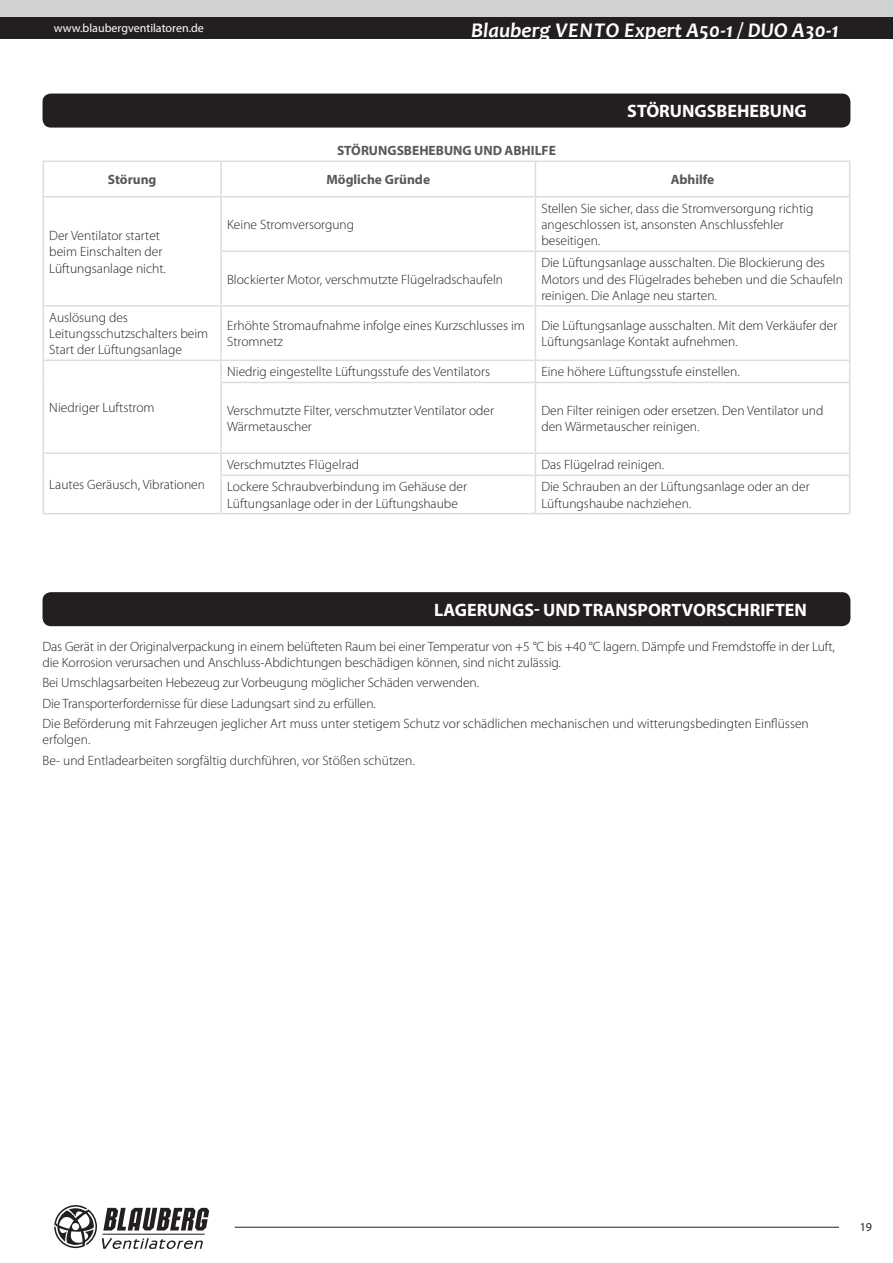
<style>
.page{position:relative;width:893px;height:1263px;background:#fff}
.page>*{position:absolute;margin:0;border:0;box-sizing:border-box;transform-origin:0 0}
.t1{font:italic 700 21px "Candara";color:#fff}
.t2{font:700 18px "Myriad Pro";color:#fff}
.t3{font:300 13.5px/16.2px "Myriad Pro";color:#231f20}
.t4{font:700 13.5px "Myriad Pro";color:#57585a}
.t5{font:12px "Myriad Pro";color:#fff}
.t6{font:12px "Myriad Pro";color:#231f20}
</style>
<div class="page">
<div style="left:0;top:0;width:893px;height:17px;background:#d1d2d4"></div>
<div style="left:0;top:17px;width:893px;height:21px;background:#231f20"></div>
<svg style="left:54px;top:1205px;width:155px;height:44px"></svg>
<hr style="left:235px;top:1227px;width:604px;height:1px;background:#231f20">
<hr style="left:43px;top:161px;width:178px;height:1px;background:#dcdddf">
<hr style="left:43px;top:162px;width:1px;height:34px;background:#dcdddf">
<hr style="left:221px;top:161px;width:314px;height:1px;background:#dcdddf">
<hr style="left:220px;top:162px;width:2px;height:34px;background:#dcdddf">
<hr style="left:535px;top:161px;width:315px;height:1px;background:#dcdddf">
<hr style="left:535px;top:162px;width:1px;height:34px;background:#dcdddf">
<hr style="left:849px;top:162px;width:1px;height:34px;background:#dcdddf">
<hr style="left:43px;top:196px;width:178px;height:1px;background:#dcdddf">
<hr style="left:43px;top:197px;width:1px;height:54px;background:#dcdddf">
<hr style="left:43px;top:251px;width:1px;height:54px;background:#dcdddf">
<hr style="left:221px;top:196px;width:314px;height:1px;background:#dcdddf">
<hr style="left:220px;top:197px;width:2px;height:54px;background:#dcdddf">
<hr style="left:535px;top:196px;width:315px;height:1px;background:#dcdddf">
<hr style="left:535px;top:197px;width:1px;height:54px;background:#dcdddf">
<hr style="left:849px;top:197px;width:1px;height:54px;background:#dcdddf">
<hr style="left:220px;top:251px;width:315px;height:1px;background:#dcdddf">
<hr style="left:220px;top:252px;width:2px;height:53px;background:#dcdddf">
<hr style="left:535px;top:251px;width:315px;height:1px;background:#dcdddf">
<hr style="left:535px;top:252px;width:1px;height:53px;background:#dcdddf">
<hr style="left:849px;top:252px;width:1px;height:53px;background:#dcdddf">
<hr style="left:43px;top:305px;width:178px;height:2px;background:#dcdddf">
<hr style="left:43px;top:307px;width:1px;height:53px;background:#dcdddf">
<hr style="left:221px;top:305px;width:314px;height:2px;background:#dcdddf">
<hr style="left:220px;top:307px;width:2px;height:53px;background:#dcdddf">
<hr style="left:535px;top:305px;width:315px;height:2px;background:#dcdddf">
<hr style="left:535px;top:307px;width:1px;height:53px;background:#dcdddf">
<hr style="left:849px;top:307px;width:1px;height:53px;background:#dcdddf">
<hr style="left:43px;top:360px;width:178px;height:1px;background:#dcdddf">
<svg style="left:43px;top:361px;width:1px;height:21px"></svg>
<hr style="left:43px;top:382px;width:1px;height:70px;background:#dcdddf">
<hr style="left:221px;top:360px;width:314px;height:1px;background:#dcdddf">
<hr style="left:220px;top:361px;width:2px;height:21px;background:#dcdddf">
<hr style="left:535px;top:360px;width:315px;height:1px;background:#dcdddf">
<svg style="left:535px;top:361px;width:1px;height:21px"></svg>
<svg style="left:849px;top:361px;width:1px;height:21px"></svg>
<hr style="left:220px;top:382px;width:315px;height:1px;background:#dcdddf">
<hr style="left:220px;top:383px;width:2px;height:69px;background:#dcdddf">
<hr style="left:535px;top:382px;width:315px;height:1px;background:#dcdddf">
<hr style="left:535px;top:383px;width:1px;height:69px;background:#dcdddf">
<hr style="left:849px;top:383px;width:1px;height:69px;background:#dcdddf">
<hr style="left:43px;top:452px;width:178px;height:2px;background:#dcdddf">
<svg style="left:43px;top:454px;width:1px;height:21px"></svg>
<hr style="left:43px;top:475px;width:1px;height:38px;background:#dcdddf">
<hr style="left:43px;top:513px;width:178px;height:1px;background:#dcdddf">
<hr style="left:221px;top:452px;width:314px;height:2px;background:#dcdddf">
<hr style="left:220px;top:454px;width:2px;height:21px;background:#dcdddf">
<hr style="left:535px;top:452px;width:315px;height:2px;background:#dcdddf">
<svg style="left:535px;top:454px;width:1px;height:21px"></svg>
<svg style="left:849px;top:454px;width:1px;height:21px"></svg>
<hr style="left:220px;top:475px;width:315px;height:1px;background:#dcdddf">
<hr style="left:220px;top:476px;width:2px;height:37px;background:#dcdddf">
<hr style="left:535px;top:475px;width:315px;height:1px;background:#dcdddf">
<hr style="left:535px;top:476px;width:1px;height:37px;background:#dcdddf">
<hr style="left:849px;top:476px;width:1px;height:37px;background:#dcdddf">
<hr style="left:221px;top:513px;width:314px;height:1px;background:#dcdddf">
<hr style="left:535px;top:513px;width:315px;height:1px;background:#dcdddf">
<div style="left:43px;top:94px;width:807px;height:34px;background:#231f20;border-radius:9px"></div>
<div style="left:43px;top:592px;width:807px;height:34px;background:#231f20;border-radius:9px"></div>
<p class="t5" style="left:54px;top:21px;width:152px">www.blaubergventilatoren.de</p>
<h1 class="t1" style="left:471px;top:17px;width:369px">Blauberg VENTO Expert A50-1 / DUO A30-1</h1>
<p class="t4" style="left:337px;top:142px;width:220px">STÖRUNGSBEHEBUNG UND ABHILFE</p>
<h2 class="t2" style="left:627px;top:99px;width:181px">STÖRUNGSBEHEBUNG</h2>
<p class="t4" style="left:108px;top:171px;width:50px">Störung</p>
<p class="t4" style="left:326px;top:171px;width:105px">Mögliche Gründe</p>
<p class="t4" style="left:671px;top:171px;width:45px">Abhilfe</p>
<p class="t3" style="left:49px;top:228px;width:118px">Der Ventilator startet beim Einschalten der<br>Lüftungsanlage nicht.</p>
<p class="t3" style="left:227px;top:217px;width:129px">Keine Stromversorgung</p>
<p class="t3" style="left:227px;top:271px;width:277px">Blockierter Motor, verschmutzte Flügelradschaufeln</p>
<p class="t3" style="left:541px;top:200px;width:273px">Stellen Sie sicher, dass die Stromversorgung richtig angeschlossen ist, ansonsten Anschlussfehler beseitigen.</p>
<p class="t3" style="left:541px;top:255px;width:303px">Die Lüftungsanlage ausschalten. Die Blockierung des<br>Motors und des Flügelrades beheben und die Schaufeln reinigen. Die Anlage neu starten.</p>
<p class="t3" style="left:49px;top:310px;width:160px">Auslösung des<br>Leitungsschutzschalters beim<br>Start der Lüftungsanlage</p>
<p class="t3" style="left:227px;top:318px;width:299px">Erhöhte Stromaufnahme infolge eines Kurzschlusses im<br>Stromnetz</p>
<p class="t3" style="left:541px;top:318px;width:297px">Die Lüftungsanlage ausschalten. Mit dem Verkäufer der<br>Lüftungsanlage Kontakt aufnehmen.</p>
<p class="t3" style="left:49px;top:399px;width:107px">Niedriger Luftstrom</p>
<p class="t3" style="left:49px;top:476px;width:157px">Lautes Geräusch, Vibrationen</p>
<p class="t3" style="left:227px;top:364px;width:265px">Niedrig eingestellte Lüftungsstufe des Ventilators</p>
<p class="t3" style="left:541px;top:364px;width:200px">Eine höhere Lüftungsstufe einstellen.</p>
<p class="t3" style="left:227px;top:402px;width:268px">Verschmutzte Filter, verschmutzter Ventilator oder<br>Wärmetauscher</p>
<p class="t3" style="left:541px;top:402px;width:284px">Den Filter reinigen oder ersetzen. Den Ventilator und den Wärmetauscher reinigen.</p>
<p class="t3" style="left:227px;top:457px;width:134px">Verschmutztes Flügelrad</p>
<p class="t3" style="left:541px;top:457px;width:124px">Das Flügelrad reinigen.</p>
<p class="t3" style="left:227px;top:479px;width:242px">Lockere Schraubverbindung im Gehäuse der<br>Lüftungsanlage oder in der Lüftungshaube</p>
<p class="t3" style="left:541px;top:479px;width:270px">Die Schrauben an der Lüftungsanlage oder an der<br>Lüftungshaube nachziehen.</p>
<h2 class="t2" style="left:434px;top:598px;width:374px">LAGERUNGS- UND TRANSPORTVORSCHRIFTEN</h2>
<p class="t3" style="left:43px;top:638px;width:794px">Das Gerät in der Originalverpackung in einem belüfteten Raum bei einer Temperatur von +5 °C bis +40 °C lagern. Dämpfe und Fremdstoffe in der Luft, die Korrosion verursachen und Anschluss-Abdichtungen beschädigen können, sind nicht zulässig.</p>
<p class="t3" style="left:43px;top:673px;width:768px;line-height:20.4px">Bei Umschlagsarbeiten Hebezeug zur Vorbeugung möglicher Schäden verwenden.<br>Die Transporterfordernisse für diese Ladungsart sind zu erfüllen.<br>Die Beförderung mit Fahrzeugen jeglicher Art muss unter stetigem Schutz vor schädlichen mechanischen und witterungsbedingten Einflüssen</p>
<p class="t3" style="left:43px;top:730px;width:374px;line-height:20.4px">erfolgen.<br>Be- und Entladearbeiten sorgfältig durchführen, vor Stößen schützen.</p>
<p class="t6" style="left:860px;top:1220px;width:14px">19</p>
</div>
